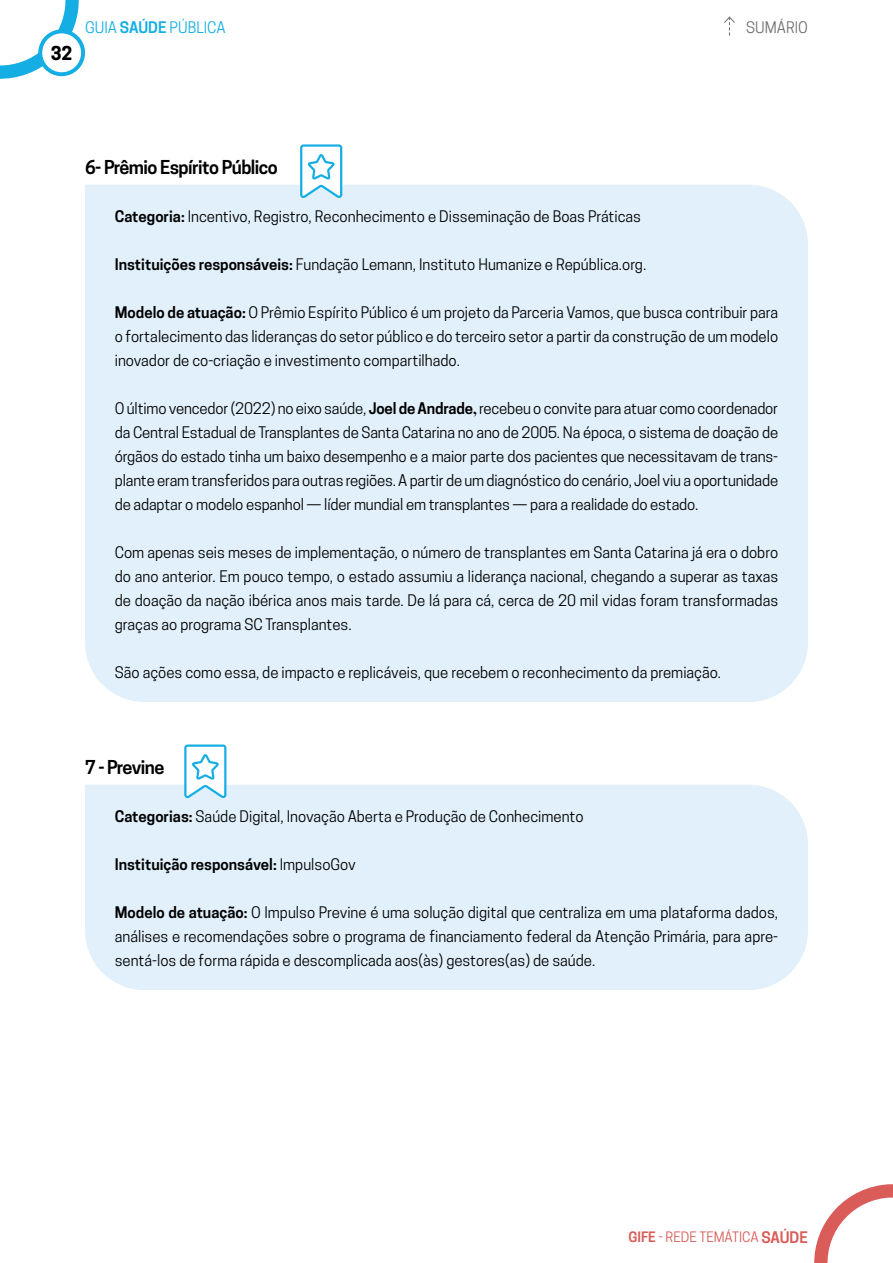
<style>
.page{position:relative;width:893px;height:1263px;background:#fff}
.page>*{position:absolute;margin:0;border:0;box-sizing:border-box;transform-origin:0 0}
.t1{font:600 18px "Cooper Hewitt";letter-spacing:-.03em;color:#000}
.t2{font:700 18px "Cooper Hewitt";color:#000}
.t3{font:15px/24px "Cooper Hewitt";color:#000;text-align:justify}
.t4{font:600 15px "Cooper Hewitt";color:#000}
.t5{font:15px "Cooper Hewitt";color:#15aee4}
.t6{font:15px "Cooper Hewitt";color:#706f6f}
.t7{font:13.5px "Cooper Hewitt";color:#d95c58}
.s1{font-weight:600}
.s2{font-family:"Times New Roman";font-weight:700}
.s3{font-weight:400}
.s4{font-weight:600;font-size:15px}
</style>
<div class="page">
<div style="left:85px;top:785px;width:723px;height:205px;background:#e1f0fb"></div>
<div style="left:85px;top:185px;width:723px;height:517px;background:#e1f0fb"></div>
<svg style="left:300px;top:144px;width:42px;height:54px"></svg>
<svg style="left:184px;top:744px;width:42px;height:54px"></svg>
<svg style="left:814px;top:1184px;width:79px;height:79px"></svg>
<svg style="left:0;top:0;width:85px;height:79px"></svg>
<svg style="left:724px;top:16px;width:11px;height:19px"></svg>
<p class="t2" style="left:51px;top:42px;width:23px">32</p>
<p class="t5" style="left:85px;top:19px;width:142px">GUIA <span class="s1">SAÚDE</span> PÚBLICA</p>
<p class="t6" style="left:746px;top:19px;width:63px">SUMÁRIO</p>
<p class="t1" style="left:85px;top:157px;width:194px">6- Prêmio Espírito Público</p>
<p class="t3" style="left:115px;top:204px;width:528px"><span class="s1">Categoria:</span> Incentivo, Registro, Reconhecimento e Disseminação de Boas Práticas</p>
<p class="t3" style="left:115px;top:252px;width:533px"><span class="s1">Instituições responsáveis:</span> Fundação Lemann, Instituto Humanize e República.org.</p>
<p class="t3" style="left:115px;top:300px;width:665px"><span class="s1">Modelo de atuação:</span> O Prêmio Espírito Público é um projeto da Parceria Vamos, que busca contribuir para o fortalecimento das lideranças do setor público e do terceiro setor a partir da construção de um modelo inovador de co-criação e investimento compartilhado.</p>
<p class="t3" style="left:115px;top:396px;width:665px">O último vencedor (2022) no eixo saúde, <span class="s1">Joel de Andrade</span><span class="s2">,</span> recebeu o convite para atuar como coordenador da Central Estadual de Transplantes de Santa Catarina no ano de 2005. Na época, o sistema de doação de órgãos do estado tinha um baixo desempenho e a maior parte dos pacientes que necessitavam de trans&shy;plante eram transferidos para outras regiões. A partir de um diagnóstico do cenário, Joel viu a oportunidade de adaptar o modelo espanhol — líder mundial em transplantes — para a realidade do estado.</p>
<p class="t3" style="left:115px;top:540px;width:665px">Com apenas seis meses de implementação, o número de transplantes em Santa Catarina já era o dobro do ano anterior. Em pouco tempo, o estado assumiu a liderança nacional, chegando a superar as taxas de doação da nação ibérica anos mais tarde. De lá para cá, cerca de 20 mil vidas foram transformadas graças ao programa SC Transplantes.</p>
<p class="t3" style="left:115px;top:660px;width:608px">São ações como essa, de impacto e replicáveis, que recebem o reconhecimento da premiação.</p>
<p class="t1" style="left:85px;top:757px;width:81px">7 - Previne</p>
<p class="t3" style="left:115px;top:804px;width:470px"><span class="s1">Categorias:</span> Saúde Digital, Inovação Aberta e Produção de Conhecimento</p>
<p class="t4" style="left:115px;top:856px;width:243px">Instituição responsável: <span class="s3">ImpulsoGov</span></p>
<p class="t3" style="left:115px;top:900px;width:665px"><span class="s1">Modelo de atuação:</span> O Impulso Previne é uma solução digital que centraliza em uma plataforma dados, análises e recomendações sobre o programa de financiamento federal da Atenção Primária, para apre&shy;sentá-los de forma rápida e descomplicada aos(às) gestores(as) de saúde.</p>
<p class="t7" style="left:628px;top:1229px;width:181px"><span class="s1">GIFE</span> - REDE TEMÁTICA <span class="s4">SAÚDE</span></p>
</div>
